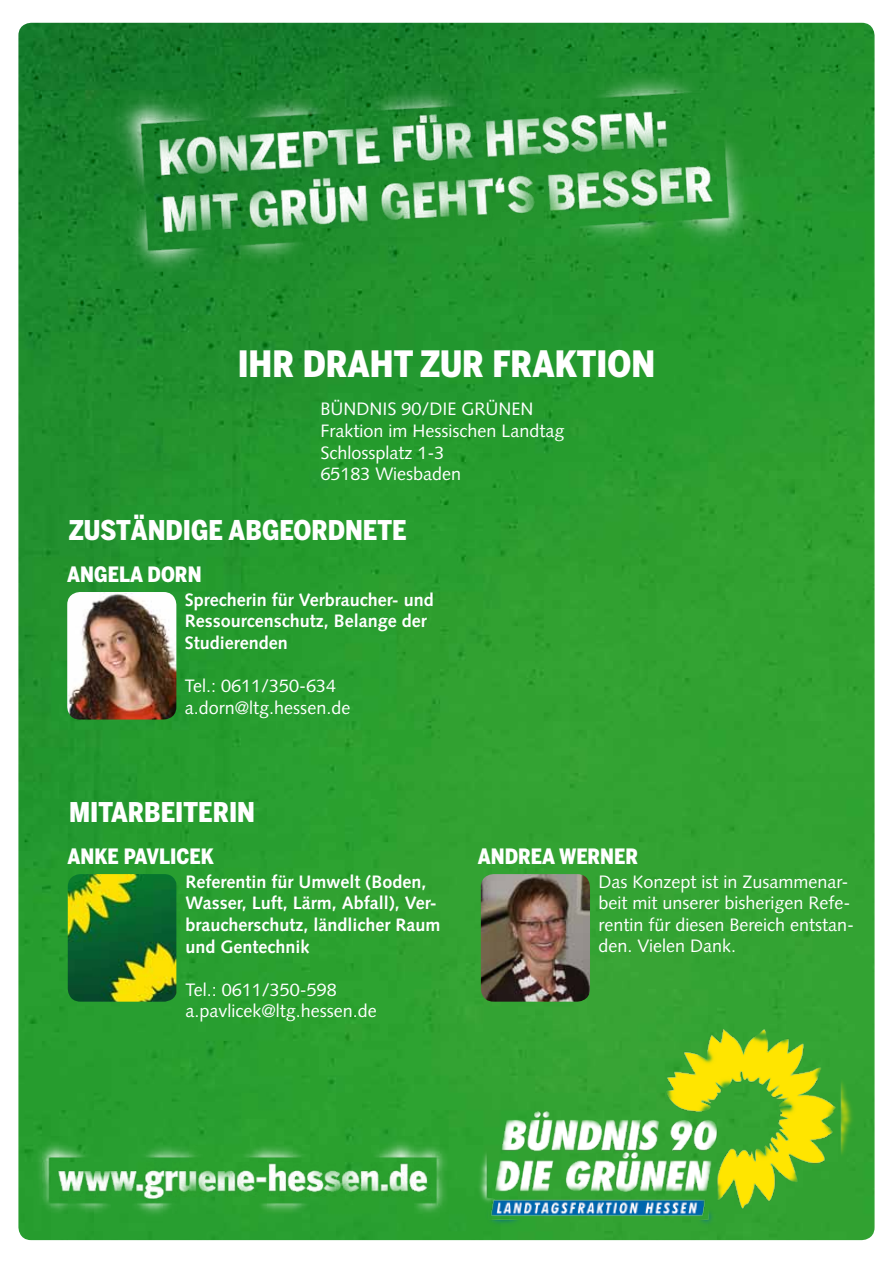
<style>
.page{position:relative;width:893px;height:1263px;background:#fff}
.page>*{position:absolute;margin:0;border:0;box-sizing:border-box;transform-origin:0 0}
.t1{font:900 36px "Benton Sans Cond";color:#fff}
.t2{font:900 27px "Benton Sans Cond";color:#fff}
.t3{font:900 21px "Benton Sans Cond";color:#fff}
.t4{font:18px/21.6px "Gruene Syntax";color:#fff}
.t5{font:700 18px/21.6px "Gruene Syntax";color:#fff}
</style>
<div class="page">
<img style="left:18px;top:23px;width:856px;height:1217px">
<img style="left:469px;top:1029px;width:397px;height:204px">
<img style="left:18px;top:1119px;width:463px;height:117px">
<img style="left:104px;top:40px;width:675px;height:253px">
<img style="left:67px;top:592px;width:109px;height:127px">
<img style="left:68px;top:874px;width:108px;height:128px">
<img style="left:481px;top:874px;width:109px;height:128px">
<h1 class="t1" style="left:238px;top:343px;width:19px">IHR</h1>
<h1 class="t1" style="left:303px;top:343px;width:23px">DRAHT</h1>
<h1 class="t1" style="left:420px;top:343px;width:22px">ZUR</h1>
<h1 class="t1" style="left:492px;top:343px;width:21px">FRAKTION</h1>
<p class="t4" style="left:320px;top:398px;width:246px">BÜNDNIS 90/DIE GRÜNEN<br>Fraktion im Hessischen Landtag<br>Schlossplatz 1-3<br>65183 Wiesbaden</p>
<h2 class="t2" style="left:69px;top:514px;width:17px">ZUST</h2>
<h2 class="t2" style="left:131px;top:514px;width:166px">ÄNDIGE ABGEORDNETE</h2>
<p class="t3" style="left:67px;top:562px;width:53px">ANGELA</p>
<p class="t3" style="left:148px;top:562px;width:14px">DORN</p>
<p class="t5" style="left:185px;top:589px;width:251px">Sprecherin für Verbraucher- und<br>Ressourcenschutz, Belange der<br>Studierenden</p>
<p class="t4" style="left:185px;top:675px;width:167px">Tel.: 0611/350-634 a.dorn@ltg.hessen.de</p>
<h2 class="t2" style="left:69px;top:796px;width:36px">MITARBEITERIN</h2>
<p class="t3" style="left:67px;top:844px;width:14px">ANKE</p>
<p class="t3" style="left:124px;top:844px;width:48px">PAVLICEK</p>
<p class="t5" style="left:185px;top:871px;width:257px">Referentin für Umwelt (Boden,<br>Wasser, Luft, Lärm, Abfall), Ver&shy;braucherschutz, ländlicher Raum und Gentechnik</p>
<p class="t4" style="left:185px;top:979px;width:193px">Tel.: 0611/350-598 a.pavlicek@ltg.hessen.de</p>
<p class="t3" style="left:478px;top:844px;width:162px">ANDREA WERNER</p>
<p class="t4" style="left:598px;top:870px;width:257px">Das Konzept ist in Zusammenar&shy;beit mit unserer bisherigen Refe&shy;rentin für diesen Bereich entstan&shy;den. Vielen Dank.</p>
</div>
